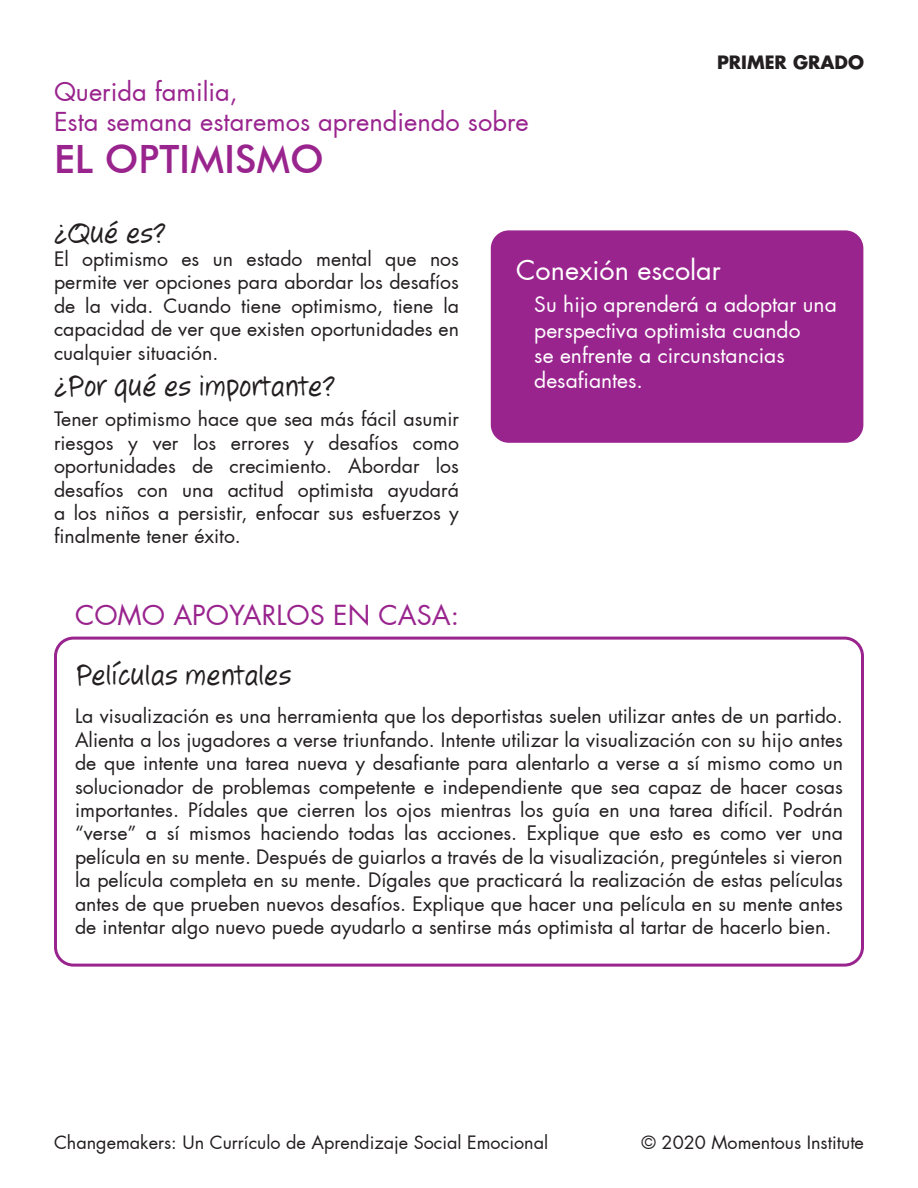
<style>
.page{position:relative;width:918px;height:1188px;background:#fff}
.page>*{position:absolute;margin:0;border:0;box-sizing:border-box;transform-origin:0 0}
.t1{font:500 39px "Futura BT";color:#99248e}
.t2{font:30px "Jotting";color:#231f20}
.t3{font:27px "Futura";color:#99248e}
.t4{font:27px "Futura";color:#fff}
.t5{font:25.5px "Futura";color:#99248e}
.t6{font:21px/25.2px "Futura";color:#fff}
.t7{font:19.5px/23.4px "Futura";color:#231f20;text-align:justify}
.t8{font:18px "Futura";color:#231f20}
.t9{font:700 18px "Futura";color:#231f20}
</style>
<div class="page">
<div style="left:491px;top:230px;width:372px;height:213px;background:#99248e;border-radius:18px"></div>
<div style="left:54px;top:637px;width:810px;height:330px;border:3px solid #99248e;border-radius:18px"></div>
<p class="t5" style="left:54px;top:75px;width:185px">Querida familia,</p>
<p class="t5" style="left:54px;top:106px;width:476px">Esta semana estaremos aprendiendo sobre</p>
<p class="t1" style="left:54px;top:135px;width:271px">EL OPTIMISMO</p>
<p class="t9" style="left:717px;top:50px;width:148px">PRIMER GRADO</p>
<p class="t2" style="left:54px;top:215px;width:114px">¿Qué es?</p>
<p class="t7" style="left:54px;top:247px;width:407px">El optimismo es un estado mental que nos permite ver opciones para abordar los desafíos de la vida. Cuando tiene optimismo, tiene la capacidad de ver que existen oportunidades en cualquier situación.</p>
<p class="t2" style="left:54px;top:368px;width:283px">¿Por qué es importante?</p>
<p class="t7" style="left:54px;top:408px;width:407px">Tener optimismo hace que sea más fácil asumir riesgos y ver los errores y desafíos como oportunidades de crecimiento. Abordar los desafíos con una actitud optimista ayudará a los niños a persistir, enfocar sus esfuerzos y finalmente tener éxito.</p>
<p class="t3" style="left:75px;top:598px;width:386px">COMO APOYARLOS EN CASA:</p>
<p class="t4" style="left:516px;top:253px;width:206px">Conexión escolar</p>
<p class="t6" style="left:534px;top:292px;width:304px">Su hijo aprenderá a adoptar una perspectiva optimista cuando<br>se enfrente a circunstancias desafiantes.</p>
<p class="t2" style="left:75px;top:658px;width:218px">Películas mentales</p>
<p class="t7" style="left:75px;top:705px;width:770px">La visualización es una herramienta que los deportistas suelen utilizar antes de un partido.<br>Alienta a los jugadores a verse triunfando. Intente utilizar la visualización con su hijo antes de que intente una tarea nueva y desafiante para alentarlo a verse a sí mismo como un solucionador de problemas competente e independiente que sea capaz de hacer cosas importantes. Pídales que cierren los ojos mientras los guía en una tarea difícil. Podrán “verse” a sí mismos haciendo todas las acciones. Explique que esto es como ver una película en su mente. Después de guiarlos a través de la visualización, pregúnteles si vieron la película completa en su mente. Dígales que practicará la realización de estas películas antes de que prueben nuevos desafíos. Explique que hacer una película en su mente antes de intentar algo nuevo puede ayudarlo a sentirse más optimista al tartar de hacerlo bien.</p>
<p class="t8" style="left:54px;top:1131px;width:496px">Changemakers: Un Currículo de Aprendizaje Social Emocional</p>
<p class="t8" style="left:642px;top:1131px;width:224px">© 2020 Momentous Institute</p>
</div>
